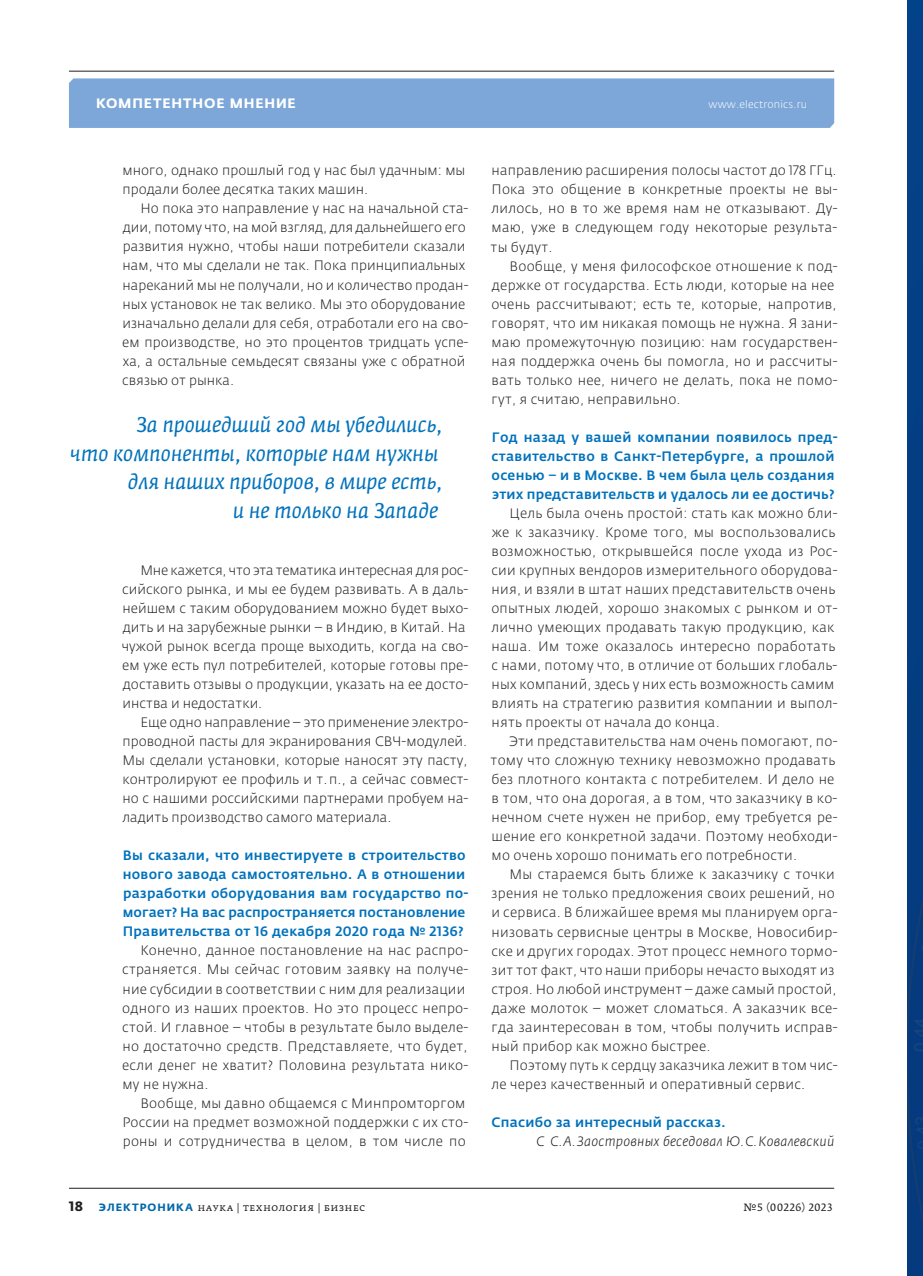
<style>
.page{position:relative;width:923px;height:1276px;background:#fff}
.page>*{position:absolute;margin:0;border:0;box-sizing:border-box;transform-origin:0 0}
.t1{font:italic 21px/28.5px "Fedra Serif A Pro";letter-spacing:.005em;color:#0072bc;text-align:right}
.t2{font:300 13.5px/19px "Fedra Sans Pro";letter-spacing:.02em;color:#231f20}
.t3{font:500 13.5px/19px "Fedra Sans Pro";letter-spacing:.02em;color:#0072bc}
.t4{font:italic 300 13.5px "Fedra Sans Pro";letter-spacing:.02em;color:#231f20}
.t5{font:700 13.5px "Fedra Sans Alt Pro";letter-spacing:.06em;color:#fff}
.t6{font:10.5px "Fedra Serif A Pro";letter-spacing:.035em;color:#231f20}
.t7{font:300 10.5px "Fedra Sans Pro";letter-spacing:.015em;color:#fff}
.s1{font-family:"Fedra Sans Pro";font-weight:700;font-size:13.5px}
.s2{font-family:"Fedra Sans Alt Pro";font-weight:700;color:#0067aa}
</style>
<div class="page">
<div style="left:69px;top:78px;width:765px;height:50px;background:#7ca7d8"></div>
<hr style="left:69px;top:71px;width:765px;height:1px;background:#231f20">
<hr style="left:69px;top:1188px;width:765px;height:1px;background:#231f20">
<div style="left:907px;top:0;width:16px;height:1276px;background:#043d82"></div>
<p class="t5" style="left:96px;top:95px;width:201px">КОМПЕТЕНТНОЕ МНЕНИЕ</p>
<p class="t7" style="left:708px;top:98px;width:100px">www.electronics.ru</p>
<p class="t2" style="left:122px;top:161px;width:344px">много, однако прошлый год у нас был удачным: мы продали более десятка таких машин.</p>
<p class="t2" style="left:122px;top:199px;width:348px;text-indent:18px">Но пока это направление у нас на начальной ста&shy;дии, потому что, на мой взгляд, для дальнейшего его развития нужно, чтобы наши потребители сказали нам, что мы сделали не так. Пока принципиальных нареканий мы не получали, но и количество продан&shy;ных установок не так велико. Мы это оборудование изначально делали для себя, отработали его на сво&shy;ем производстве, но это процентов тридцать успе&shy;ха, а остальные семьдесят связаны уже с обратной связью от рынка.</p>
<h1 class="t1" style="left:71px;top:410px;width:373px">За прошедший год мы убедились,<br>что компоненты, которые нам нужны для наших приборов, в мире есть,<br>и не только на Западе</h1>
<p class="t2" style="left:122px;top:560px;width:348px;text-indent:19px">Мне кажется, что эта тематика интересная для рос&shy;сийского рынка, и мы ее будем развивать. А в даль&shy;нейшем с таким оборудованием можно будет выхо&shy;дить и на зарубежные рынки – в Индию, в Китай. На чужой рынок всегда проще выходить, когда на сво&shy;ем уже есть пул потребителей, которые готовы пре&shy;доставить отзывы о продукции, указать на ее досто&shy;инства и недостатки.</p>
<p class="t2" style="left:122px;top:713px;width:347px;text-align:justify;text-indent:18px">Еще одно направление – это применение электро&shy;проводной пасты для экранирования СВЧ-модулей.<br>Мы сделали установки, которые наносят эту пасту, контролируют ее профиль и т.п., а сейчас совмест&shy;но с нашими российскими партнерами пробуем на&shy;ладить производство самого материала.</p>
<p class="t3" style="left:123px;top:846px;width:347px">Вы сказали, что инвестируете в строительство нового завода самостоятельно. А в отношении разработки оборудования вам государство по&shy;могает? На вас распространяется постановление Правительства от 16 декабря 2020 года № 2136?</p>
<p class="t2" style="left:122px;top:941px;width:348px;text-indent:18px">Конечно, данное постановление на нас распро&shy;страняется. Мы сейчас готовим заявку на получе&shy;ние субсидии в соответствии с ним для реализации одного из наших проектов. Но это процесс непро&shy;стой. И главное – чтобы в результате было выделе&shy;но достаточно средств. Представляете, что будет, если денег не хватит? Половина результата нико&shy;му не нужна.</p>
<p class="t2" style="left:122px;top:1093px;width:347px;text-indent:18px">Вообще, мы давно общаемся с Минпромторгом<br>России на предмет возможной поддержки с их сто&shy;роны и сотрудничества в целом, в том числе по</p>
<p class="t2" style="left:490px;top:161px;width:348px;text-align:justify">направлению расширения полосы частот до 178 ГГц.<br>Пока это общение в конкретные проекты не вы&shy;лилось, но в то же время нам не отказывают. Ду&shy;маю, уже в следующем году некоторые результа&shy;ты будут.</p>
<p class="t2" style="left:491px;top:256px;width:348px;text-indent:18px">Вообще, у меня философское отношение к под&shy;держке от государства. Есть люди, которые на нее очень рассчитывают; есть те, которые, напротив, говорят, что им никакая помощь не нужна. Я зани&shy;маю промежуточную позицию: нам государствен&shy;ная поддержка очень бы помогла, но и рассчиты&shy;вать только нее, ничего не делать, пока не помо&shy;гут, я считаю, неправильно.</p>
<p class="t3" style="left:491px;top:427px;width:348px">Год назад у вашей компании появилось пред&shy;ставительство в Санкт-Петербурге, а прошлой осенью – и в Москве. В чем была цель создания этих представительств и удалось ли ее достичь?</p>
<p class="t2" style="left:491px;top:503px;width:348px;text-indent:18px">Цель была очень простой: стать как можно бли&shy;же к заказчику. Кроме того, мы воспользовались возможностью, открывшейся после ухода из Рос&shy;сии крупных вендоров измерительного оборудова&shy;ния, и взяли в штат наших представительств очень опытных людей, хорошо знакомых с рынком и от&shy;лично умеющих продавать такую продукцию, как наша. Им тоже оказалось интересно поработать с нами, потому что, в отличие от больших глобаль&shy;ных компаний, здесь у них есть возможность самим влиять на стратегию развития компании и выпол&shy;нять проекты от начала до конца.</p>
<p class="t2" style="left:490px;top:732px;width:348px;text-indent:19px">Эти представительства нам очень помогают, по&shy;тому что сложную технику невозможно продавать без плотного контакта с потребителем. И дело не в том, что она дорогая, а в том, что заказчику в ко&shy;нечном счете нужен не прибор, ему требуется ре&shy;шение его конкретной задачи. Поэтому необходи&shy;мо очень хорошо понимать его потребности.</p>
<p class="t2" style="left:491px;top:865px;width:348px;text-indent:18px">Мы стараемся быть ближе к заказчику с точки зрения не только предложения своих решений, но и сервиса. В ближайшее время мы планируем орга&shy;низовать сервисные центры в Москве, Новосибир&shy;ске и других городах. Этот процесс немного тормо&shy;зит тот факт, что наши приборы нечасто выходят из строя. Но любой инструмент – даже самый простой, даже молоток – может сломаться. А заказчик все&shy;гда заинтересован в том, чтобы получить исправ&shy;ный прибор как можно быстрее.</p>
<p class="t2" style="left:491px;top:1055px;width:347px;text-indent:18px">Поэтому путь к сердцу заказчика лежит в том чис&shy;ле через качественный и оперативный сервис.</p>
<p class="t3" style="left:491px;top:1112px;width:236px">Спасибо за интересный рассказ.</p>
<p class="t4" style="left:536px;top:1132px;width:300px">С С.А.Заостровных беседовал Ю.С.Ковалевский</p>
<p class="t6" style="left:69px;top:1200px;width:298px"><span class="s1">18</span> <span class="s2">ЭЛЕКТРОНИКА</span> наука | технология | бизнес</p>
<p class="t6" style="left:743px;top:1200px;width:90px">№5 (00226) 2023</p>
</div>
